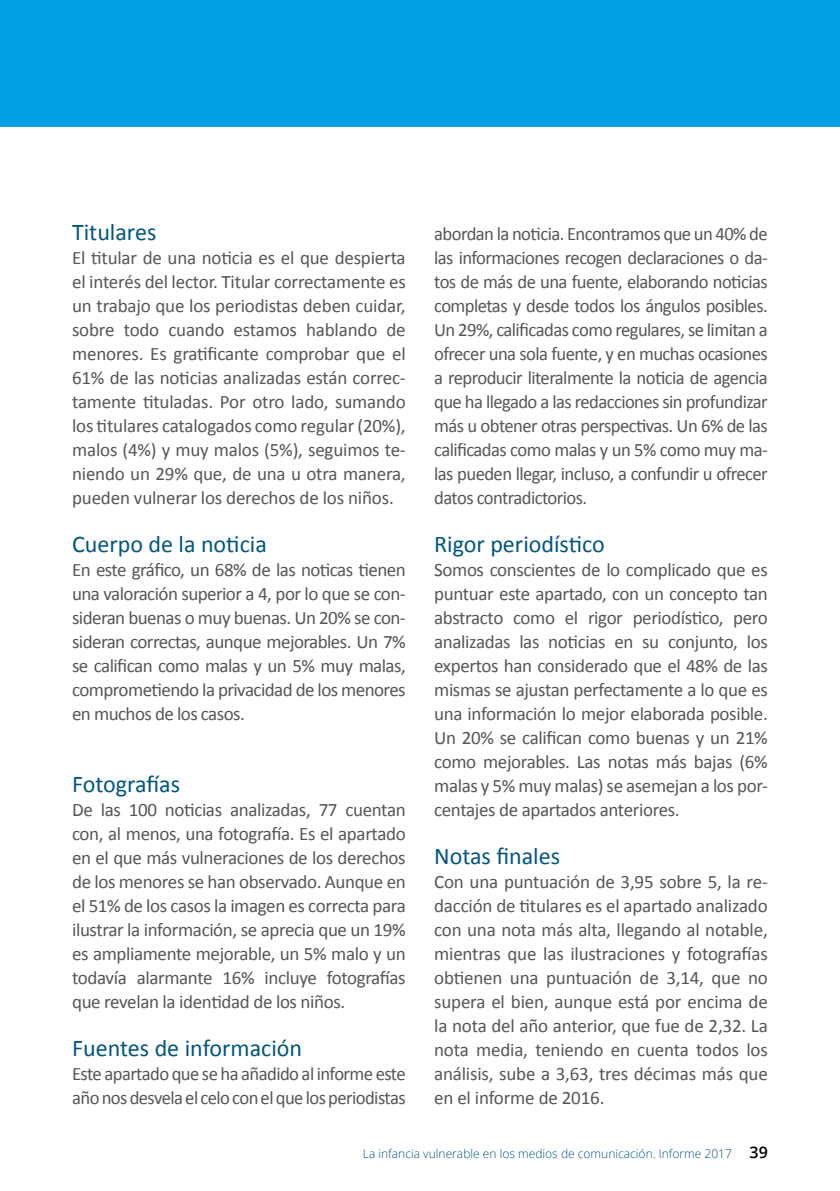
<style>
.page{position:relative;width:840px;height:1191px;background:#fff}
.page>*{position:absolute;margin:0;border:0;box-sizing:border-box;transform-origin:0 0}
.t1{font:24px "Calibri";color:#005680}
.t2{font:19px/24px "Calibri";letter-spacing:-.03em;color:#565655;text-align:justify}
.t3{font:300 12px "Open Sans";color:#005680}
.s1{font-weight:600;font-size:16px;color:#000}
</style>
<div class="page">
<div style="left:0;top:0;width:839px;height:126px;background:#009ee3"></div>
<p class="t1" style="left:72px;top:217px;width:86px">Titulares</p>
<p class="t2" style="left:72px;top:245px;width:335px">El titular de una noticia es el que despierta el interés del lector. Titular correctamente es un trabajo que los periodistas deben cuidar, sobre todo cuando estamos hablando de menores. Es gratificante comprobar que el 61% de las noticias analizadas están correc&shy;tamente tituladas. Por otro lado, sumando los titulares catalogados como regular (20%), malos (4%) y muy malos (5%), seguimos te&shy;niendo un 29% que, de una u otra manera, pueden vulnerar los derechos de los niños.</p>
<p class="t1" style="left:72px;top:529px;width:196px">Cuerpo de la noticia</p>
<p class="t2" style="left:72px;top:557px;width:335px">En este gráfico, un 68% de las noticas tienen una valoración superior a 4, por lo que se con&shy;sideran buenas o muy buenas. Un 20% se con&shy;sideran correctas, aunque mejorables. Un 7% se califican como malas y un 5% muy malas, comprometiendo la privacidad de los menores en muchos de los casos.</p>
<p class="t1" style="left:72px;top:769px;width:109px">Fotografías</p>
<p class="t2" style="left:72px;top:797px;width:335px">De las 100 noticias analizadas, 77 cuentan con, al menos, una fotografía. Es el apartado en el que más vulneraciones de los derechos de los menores se han observado. Aunque en el 51% de los casos la imagen es correcta para ilustrar la información, se aprecia que un 19% es ampliamente mejorable, un 5% malo y un todavía alarmante 16% incluye fotografías que revelan la identidad de los niños.</p>
<p class="t1" style="left:72px;top:1033px;width:231px">Fuentes de información</p>
<p class="t2" style="left:72px;top:1061px;width:335px">Este apartado que se ha añadido al informe este año nos desvela el celo con el que los periodistas</p>
<p class="t2" style="left:434px;top:221px;width:335px">abordan la noticia. Encontramos que un 40% de las informaciones recogen declaraciones o da&shy;tos de más de una fuente, elaborando noticias completas y desde todos los ángulos posibles.<br>Un 29%, calificadas como regulares, se limitan a ofrecer una sola fuente, y en muchas ocasiones a reproducir literalmente la noticia de agencia que ha llegado a las redacciones sin profundizar más u obtener otras perspectivas. Un 6% de las calificadas como malas y un 5% como muy ma&shy;las pueden llegar, incluso, a confundir u ofrecer datos contradictorios.</p>
<p class="t1" style="left:434px;top:529px;width:172px">Rigor periodístico</p>
<p class="t2" style="left:434px;top:557px;width:335px">Somos conscientes de lo complicado que es puntuar este apartado, con un concepto tan abstracto como el rigor periodístico, pero analizadas las noticias en su conjunto, los expertos han considerado que el 48% de las mismas se ajustan perfectamente a lo que es una información lo mejor elaborada posible.<br>Un 20% se califican como buenas y un 21% como mejorables. Las notas más bajas (6% malas y 5% muy malas) se asemejan a los por&shy;centajes de apartados anteriores.</p>
<p class="t1" style="left:434px;top:841px;width:127px">Notas finales</p>
<p class="t2" style="left:434px;top:869px;width:335px">Con una puntuación de 3,95 sobre 5, la re&shy;dacción de titulares es el apartado analizado con una nota más alta, llegando al notable, mientras que las ilustraciones y fotografías obtienen una puntuación de 3,14, que no supera el bien, aunque está por encima de la nota del año anterior, que fue de 2,32. La nota media, teniendo en cuenta todos los análisis, sube a 3,63, tres décimas más que en el informe de 2016.</p>
<p class="t3" style="left:362px;top:1145px;width:406px">La infancia vulnerable en los medios de comunicación. Informe 2017 <span class="s1">39</span></p>
</div>
